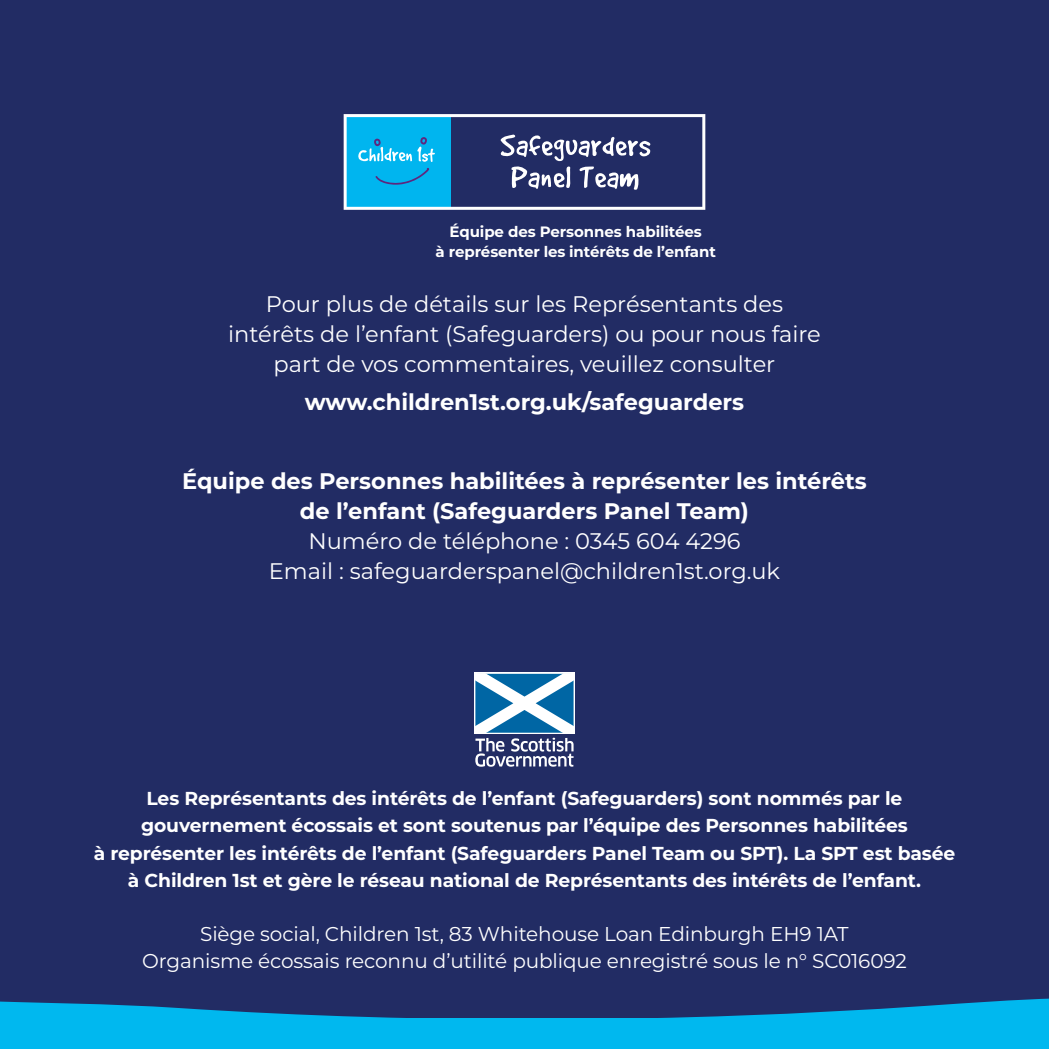
<style>
.page{position:relative;width:1049px;height:1049px;background:#222c64}
.page>*{position:absolute;margin:0;border:0;box-sizing:border-box;transform-origin:0 0}
.Body_White_back{font:700 22.5px/30px "Montserrat";color:#fff;text-align:center}
.Body_White_back-2{font:22.5px/30px "Montserrat";color:#fff;text-align:center}
.Body_White_Back_2{font:20px/27.5px "Montserrat";letter-spacing:-.005em;color:#fff;text-align:center}
.Body_White_Back_2-2{font:700 18.75px/27.5px "Montserrat";letter-spacing:-.005em;color:#fff;text-align:center}
.Body_White_Back_2-3{font:700 15px/20px "Montserrat";letter-spacing:-.005em;color:#fff;text-align:center}
.s1{font-weight:400}
</style>
<div class="page">
<svg style="left:0;top:998px;width:1049px;height:20px"></svg>
<div style="left:0;top:1018px;width:1049px;height:31px;background:#00b8ef"></div>
<svg style="left:344px;top:114px;width:361px;height:96px"></svg>
<div style="left:474px;top:672px;width:101px;height:62px;background:#fff"></div>
<svg style="left:475px;top:673px;width:99px;height:94px"></svg>
<p class="Body_White_Back_2-3" style="left:435px;top:221px;width:282px">Équipe des Personnes habilitées<br>à représenter les intérêts de l’enfant</p>
<p class="Body_White_back-2" style="left:228px;top:289px;width:594px">Pour plus de détails sur les Représentants des intérêts de l’enfant (Safeguarders) ou pour nous faire part de vos commentaires, veuillez consulter</p>
<p class="Body_White_back" style="left:305px;top:385px;width:441px">www.children1st.org.uk/safeguarders</p>
<p class="Body_White_back" style="left:182px;top:465px;width:686px">Équipe des Personnes habilitées à représenter les intérêts de l’enfant (Safeguarders Panel Team)<br><span class="s1">Numéro de téléphone : 0345 604 4296<br>Email : safeguarderspanel@children1st.org.uk</span></p>
<p class="Body_White_Back_2-2" style="left:94px;top:783px;width:863px">Les Représentants des intérêts de l’enfant (Safeguarders) sont nommés par le gouvernement écossais et sont soutenus par l’équipe des Personnes habilitées<br>à représenter les intérêts de l’enfant (Safeguarders Panel Team ou SPT). La SPT est basée à Children 1st et gère le réseau national de Représentants des intérêts de l’enfant.</p>
<p class="Body_White_Back_2" style="left:142px;top:919px;width:766px">Siège social, Children 1st, 83 Whitehouse Loan Edinburgh EH9 1AT<br>Organisme écossais reconnu d’utilité publique enregistré sous le n° SC016092</p>
</div>
